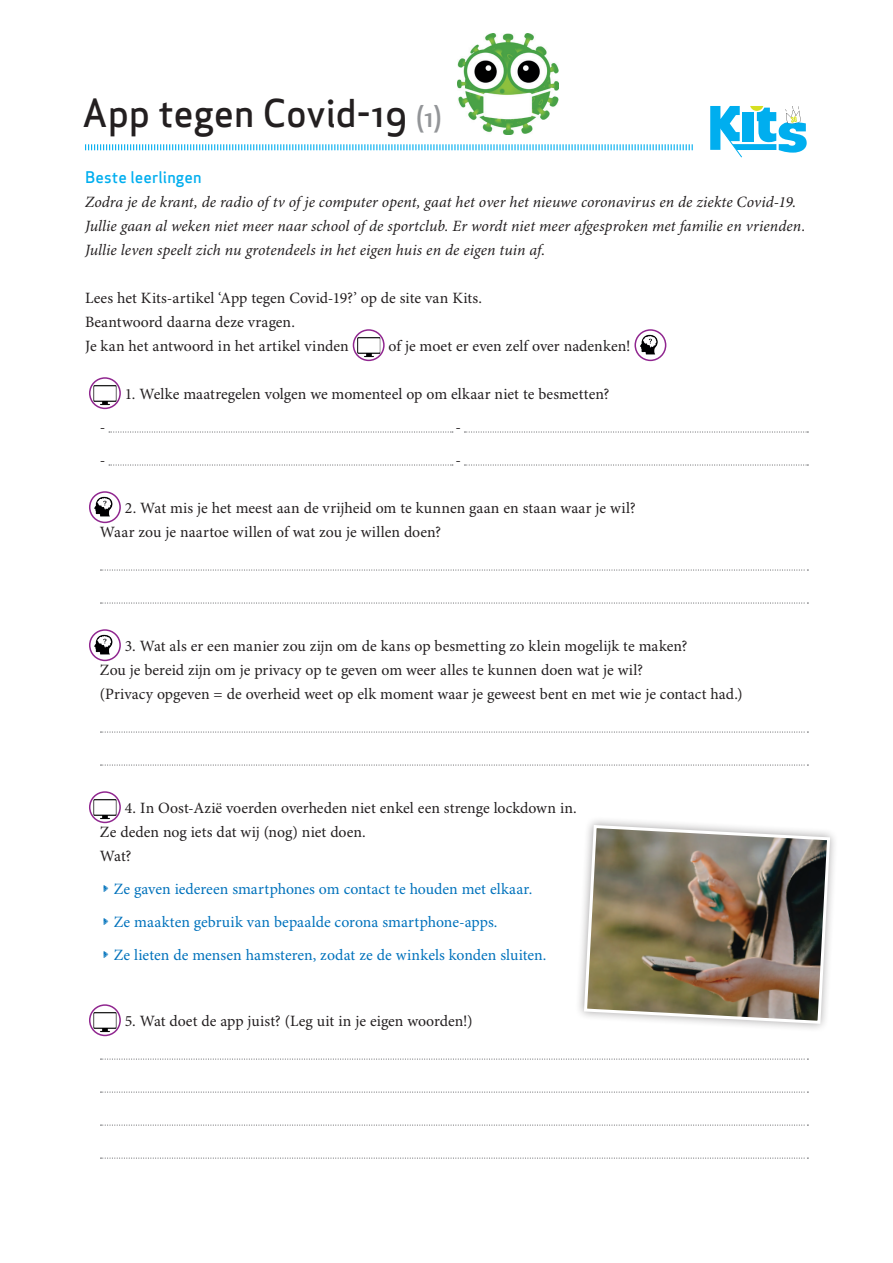
<style>
.page{position:relative;width:893px;height:1263px;background:#fff}
.page>*{position:absolute;margin:0;border:0;box-sizing:border-box;transform-origin:0 0}
.t1{font:37.5px "Apex Sans Medium ST";letter-spacing:-.005em;color:#231f20}
.t2{font:15.75px/24px "Minion Pro";color:#231f20}
.t3{font:italic 15.75px/24px "Minion Pro";letter-spacing:.005em;color:#231f20}
.t4{font:15.75px/33px "Minion Pro";color:#0072bc}
.t5{font:15.75px "Apex Sans Medium ST";letter-spacing:.005em;color:#00aeef}
.s1{font-size:27px;color:#939598}
.s2{font-style:normal}
</style>
<div class="page">
<svg style="left:85px;top:144px;width:608px;height:7px"></svg>
<svg style="left:710px;top:106px;width:97px;height:51px"></svg>
<img style="left:357px;top:335px;width:23px;height:23px">
<div style="left:353px;top:329px;width:32px;height:32px;border:2px solid #90268f;border-radius:50%"></div>
<img style="left:637px;top:330px;width:28px;height:30px">
<div style="left:634px;top:329px;width:32px;height:32px;border:2px solid #90268f;border-radius:50%"></div>
<img style="left:93px;top:383px;width:23px;height:23px">
<div style="left:89px;top:377px;width:32px;height:32px;border:2px solid #90268f;border-radius:50%"></div>
<svg style="left:109px;top:431px;width:344px;height:2px"></svg>
<svg style="left:464px;top:431px;width:344px;height:2px"></svg>
<svg style="left:109px;top:464px;width:344px;height:2px"></svg>
<svg style="left:464px;top:464px;width:344px;height:2px"></svg>
<img style="left:90px;top:494px;width:28px;height:28px">
<div style="left:89px;top:491px;width:32px;height:32px;border:2px solid #90268f;border-radius:50%"></div>
<svg style="left:100px;top:569px;width:708px;height:2px"></svg>
<svg style="left:100px;top:602px;width:708px;height:2px"></svg>
<img style="left:90px;top:632px;width:28px;height:28px">
<div style="left:89px;top:629px;width:32px;height:32px;border:2px solid #90268f;border-radius:50%"></div>
<svg style="left:100px;top:731px;width:708px;height:2px"></svg>
<svg style="left:100px;top:764px;width:708px;height:2px"></svg>
<img style="left:93px;top:797px;width:23px;height:23px">
<div style="left:89px;top:791px;width:32px;height:32px;border:2px solid #90268f;border-radius:50%"></div>
<img style="left:93px;top:1010px;width:23px;height:23px">
<div style="left:89px;top:1004px;width:32px;height:32px;border:2px solid #90268f;border-radius:50%"></div>
<svg style="left:100px;top:1058px;width:708px;height:2px"></svg>
<svg style="left:100px;top:1091px;width:708px;height:2px"></svg>
<svg style="left:100px;top:1124px;width:708px;height:2px"></svg>
<svg style="left:100px;top:1157px;width:708px;height:2px"></svg>
<div style="left:575px;top:816px;width:264px;height:216px;background:#231f20;opacity:.4"></div>
<img style="left:582px;top:823px;width:250px;height:202px">
<img style="left:457px;top:34px;width:101px;height:101px">
<h1 class="t1" style="left:82px;top:89px;width:361px">App tegen Covid-19 <span class="s1">(1)</span></h1>
<p class="t5" style="left:85px;top:167px;width:118px">Beste leerlingen</p>
<p class="t3" style="left:85px;top:190px;width:722px">Zodra je de krant, de radio of tv of je computer opent, gaat het over het nieuwe coronavirus en de ziekte Covid-19.<br>Jullie gaan al weken niet meer naar school of de sportclub. Er wordt niet meer afgesproken met familie en vrienden.<br>Jullie leven speelt zich nu grotendeels in het eigen huis en de eigen tuin af<span class="s2">.</span></p>
<p class="t2" style="left:85px;top:286px;width:398px">Lees het Kits-artikel ‘App tegen Covid-19?’ op de site van Kits.<br>Beantwoord daarna deze vragen.<br>Je kan het antwoord in het artikel vinden</p>
<p class="t2" style="left:389px;top:334px;width:244px">of je moet er even zelf over nadenken!</p>
<p class="t2" style="left:125px;top:382px;width:486px">1. Welke maatregelen volgen we momenteel op om elkaar niet te besmetten?</p>
<p class="t2" style="left:100px;top:415px;width:7px">-</p>
<p class="t2" style="left:455px;top:415px;width:7px">-</p>
<p class="t2" style="left:100px;top:448px;width:7px">-</p>
<p class="t2" style="left:455px;top:448px;width:7px">-</p>
<p class="t2" style="left:100px;top:496px;width:537px;text-indent:25px">2. Wat mis je het meest aan de vrijheid om te kunnen gaan en staan waar je wil?<br>Waar zou je naartoe willen of wat zou je willen doen?</p>
<p class="t2" style="left:100px;top:634px;width:644px;text-indent:25px">3. Wat als er een manier zou zijn om de kans op besmetting zo klein mogelijk te maken?<br>Zou je bereid zijn om je privacy op te geven om weer alles te kunnen doen wat je wil?<br>(Privacy opgeven = de overheid weet op elk moment waar je geweest bent en met wie je contact had.)</p>
<p class="t2" style="left:100px;top:796px;width:478px;text-indent:25px">4. In Oost-Azië voerden overheden niet enkel een strenge lockdown in.<br>Ze deden nog iets dat wij (nog) niet doen.<br>Wat?</p>
<p class="t4" style="left:114px;top:873px;width:434px">Ze gaven iedereen smartphones om contact te houden met elkaar.<br>Ze maakten gebruik van bepaalde corona smartphone-apps.<br>Ze lieten de mensen hamsteren, zodat ze de winkels konden sluiten.</p>
<p class="t2" style="left:125px;top:1009px;width:349px">5. Wat doet de app juist? (Leg uit in je eigen woorden!)</p>
</div>
